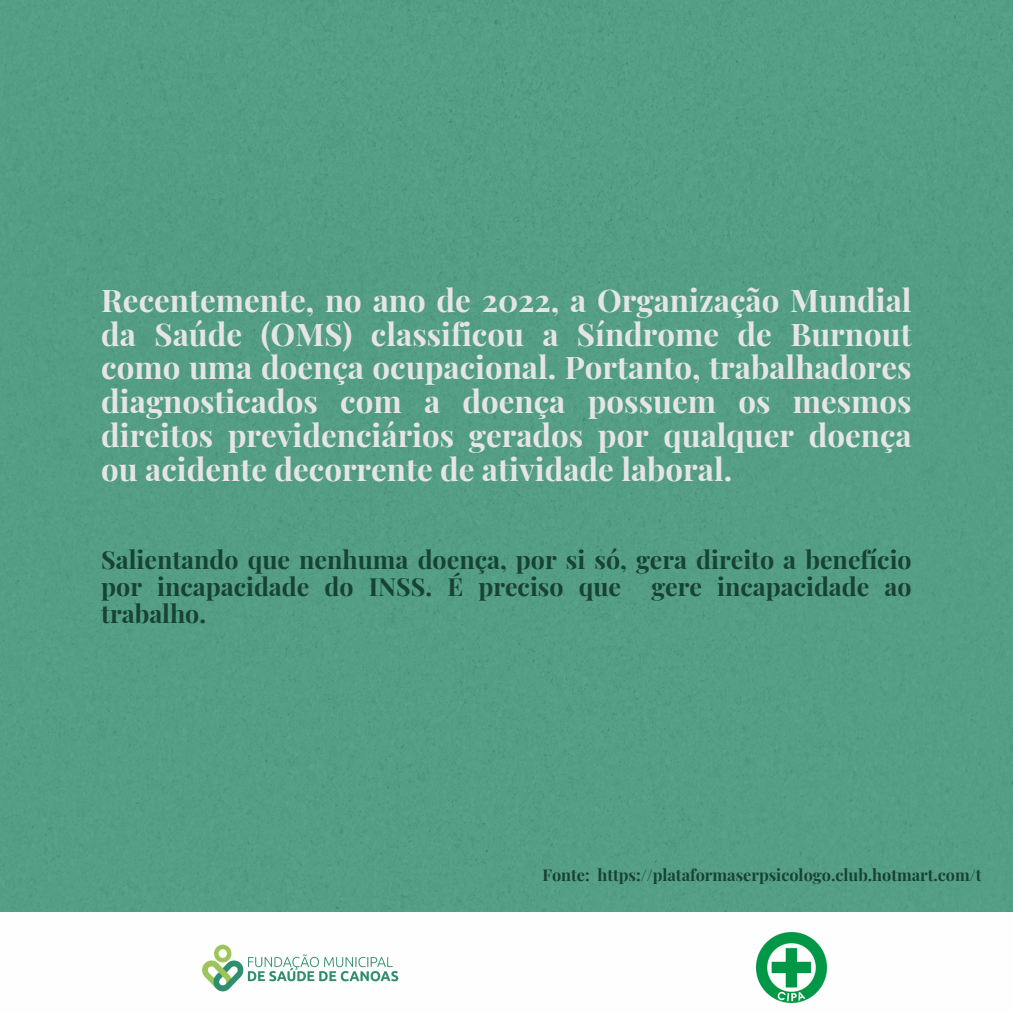
<style>
.page{position:relative;width:1013px;height:1013px;background:#fff}
.page>*{position:absolute;margin:0;border:0;box-sizing:border-box;transform-origin:0 0}
.t1{font:700 31.25px/33.8px "Playfair Display";color:#e5e5e5;text-align:justify}
.t2{font:700 25px/27.2px "Playfair Display";color:#174234;text-align:justify}
.t3{font:700 16.25px "Playfair Display";color:#174234}
</style>
<div class="page">
<div style="left:0;top:0;width:1012px;height:911px;background:#549e86"></div>
<img style="left:202px;top:944px;width:197px;height:48px">
<img style="left:756px;top:932px;width:71px;height:70px">
<p class="t1" style="left:101px;top:282px;width:811px">Recentemente, no ano de 2022, a Organização Mundial da Saúde (OMS) classificou a Síndrome de Burnout como uma doença ocupacional. Portanto, trabalhadores diagnosticados com a doença possuem os mesmos direitos previdenciários gerados por qualquer doença ou acidente decorrente de atividade laboral.</p>
<p class="t2" style="left:101px;top:545px;width:811px">Salientando que nenhuma doença, por si só, gera direito a benefício por incapacidade do INSS. É preciso que gere incapacidade ao trabalho.</p>
<p class="t3" style="left:542px;top:863px;width:440px">Fonte: https://plataformaserpsicologo.club.hotmart.com/t</p>
</div>
